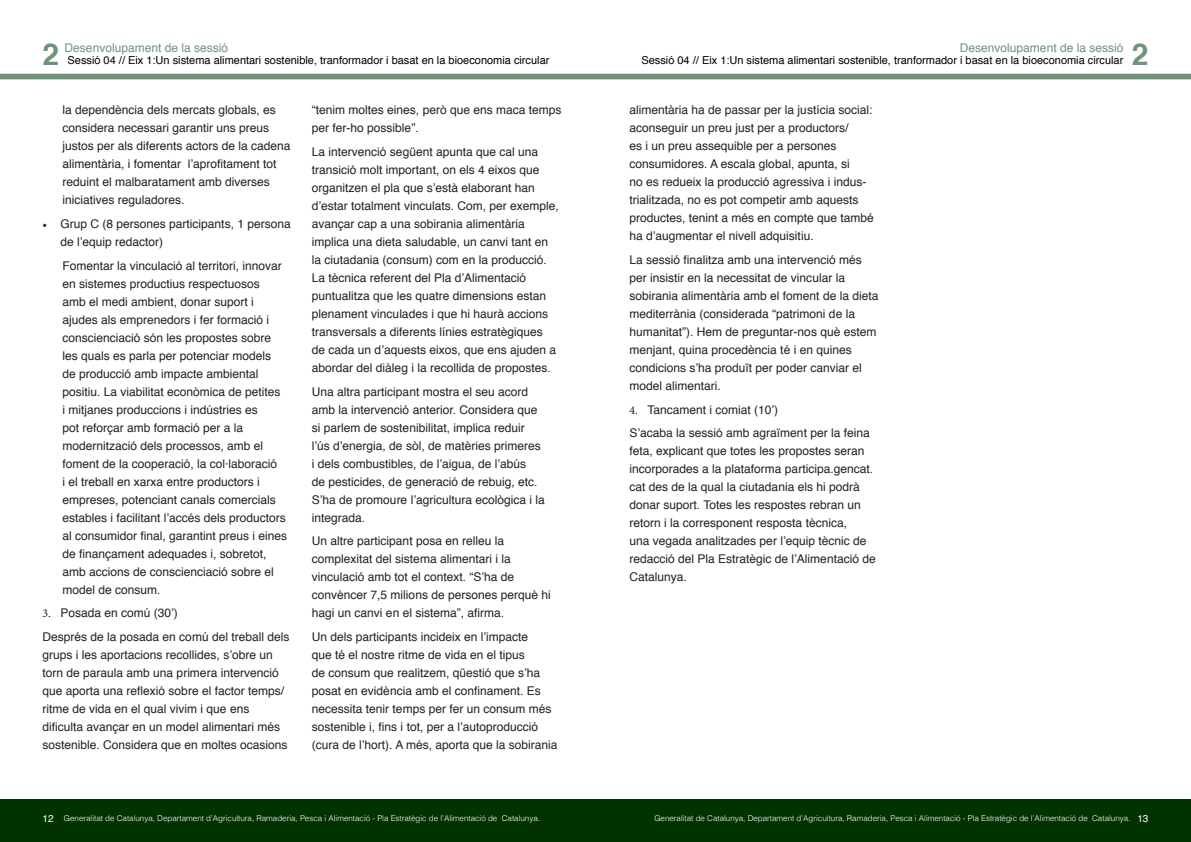
<style>
.page{position:relative;width:1191px;height:842px;background:#fff}
.page>*{position:absolute;margin:0;border:0;box-sizing:border-box;transform-origin:0 0}
.t1{font:700 30px "Helvetica";color:#6f9377}
.t2{font:12px/18px "Helvetica";color:#231f20}
.t3{font:12px "Helvetica";color:#6f9377}
.t4{font:11px "Helvetica";color:#000}
.t5{font:10px "Helvetica";color:#fff}
.t6{font:300 8px "Helvetica";color:#fff}
.s1{font-family:"Minion Pro"}
</style>
<div class="page">
<div style="left:0;top:799px;width:1191px;height:43px;background:#030"></div>
<div style="left:0;top:74px;width:1191px;height:5px;background:#6f9377"></div>
<h1 class="t1" style="left:43px;top:30px;width:18px">2</h1>
<p class="t3" style="left:960px;top:38px;width:165px">Desenvolupament de la sessió</p>
<p class="t3" style="left:65px;top:38px;width:165px">Desenvolupament de la sessió</p>
<p class="t4" style="left:68px;top:52px;width:483px">Sessió 04 // Eix 1:Un sistema alimentari sostenible, tranformador i basat en la bioeconomia circular</p>
<p class="t4" style="left:641px;top:52px;width:483px">Sessió 04 // Eix 1:Un sistema alimentari sostenible, tranformador i basat en la bioeconomia circular</p>
<h1 class="t1" style="left:1131px;top:30px;width:18px">2</h1>
<p class="t2" style="left:62px;top:101px;width:230px">la dependència dels mercats globals, es considera necessari garantir uns preus justos per als diferents actors de la cadena alimentària, i fomentar l’aprofitament tot reduint el malbaratament amb diverses iniciatives reguladores.</p>
<p class="t2" style="left:61px;top:215px;width:232px;text-indent:-18px"><span class="s1">•</span> Grup C (8 persones participants, 1 persona de l’equip redactor)</p>
<p class="t2" style="left:62px;top:257px;width:226px">Fomentar la vinculació al territori, innovar en sistemes productius respectuosos<br>amb el medi ambient, donar suport i ajudes als emprenedors i fer formació i conscienciació són les propostes sobre les quals es parla per potenciar models de producció amb impacte ambiental positiu. La viabilitat econòmica de petites<br>i mitjanes produccions i indústries es<br>pot reforçar amb formació per a la modernització dels processos, amb el foment de la cooperació, la col·laboració<br>i el treball en xarxa entre productors i empreses, potenciant canals comercials estables i facilitant l’accés dels productors al consumidor final, garantint preus i eines de finançament adequades i, sobretot, amb accions de conscienciació sobre el model de consum.</p>
<p class="t2" style="left:43px;top:604px;width:137px"><span class="s1">3.</span> Posada en comú (30’)</p>
<p class="t2" style="left:43px;top:628px;width:248px">Després de la posada en comú del treball dels grups i les aportacions recollides, s’obre un torn de paraula amb una primera intervenció que aporta una reflexió sobre el factor temps/ ritme de vida en el qual vivim i que ens dificulta avançar en un model alimentari més sostenible. Considera que en moltes ocasions</p>
<p class="t2" style="left:312px;top:101px;width:251px">“tenim moltes eines, però que ens maca temps per fer-ho possible”.</p>
<p class="t2" style="left:312px;top:143px;width:248px">La intervenció següent apunta que cal una transició molt important, on els 4 eixos que organitzen el pla que s’està elaborant han d’estar totalment vinculats. Com, per exemple, avançar cap a una sobirania alimentària implica una dieta saludable, un canvi tant en la ciutadania (consum) com en la producció.<br>La tècnica referent del Pla d’Alimentació puntualitza que les quatre dimensions estan plenament vinculades i que hi haurà accions transversals a diferents línies estratègiques de cada un d’aquests eixos, que ens ajuden a abordar del diàleg i la recollida de propostes.</p>
<p class="t2" style="left:312px;top:383px;width:234px">Una altra participant mostra el seu acord amb la intervenció anterior. Considera que si parlem de sostenibilitat, implica reduir l’ús d’energia, de sòl, de matèries primeres i dels combustibles, de l’aigua, de l’abús<br>de pesticides, de generació de rebuig, etc.<br>S’ha de promoure l’agricultura ecològica i la integrada.</p>
<p class="t2" style="left:312px;top:532px;width:240px">Un altre participant posa en relleu la complexitat del sistema alimentari i la vinculació amb tot el context. “S’ha de convèncer 7,5 milions de persones perquè hi hagi un canvi en el sistema”, afirma.</p>
<p class="t2" style="left:312px;top:628px;width:247px">Un dels participants incideix en l’impacte<br>que té el nostre ritme de vida en el tipus<br>de consum que realitzem, qüestió que s’ha posat en evidència amb el confinament. Es necessita tenir temps per fer un consum més sostenible i, fins i tot, per a l’autoproducció (cura de l’hort). A més, aporta que la sobirania</p>
<p class="t2" style="left:629px;top:101px;width:246px">alimentària ha de passar per la justícia social: aconseguir un preu just per a productors/<br>es i un preu assequible per a persones consumidores. A escala global, apunta, si<br>no es redueix la producció agressiva i indus&shy;trialitzada, no es pot competir amb aquests productes, tenint a més en compte que també ha d’augmentar el nivell adquisitiu.</p>
<p class="t2" style="left:629px;top:251px;width:250px">La sessió finalitza amb una intervenció més per insistir en la necessitat de vincular la sobirania alimentària amb el foment de la dieta mediterrània (considerada “patrimoni de la humanitat”). Hem de preguntar-nos què estem menjant, quina procedència té i en quines condicions s’ha produït per poder canviar el model alimentari.</p>
<p class="t2" style="left:629px;top:401px;width:150px"><span class="s1">4.</span> Tancament i comiat (10’)</p>
<p class="t2" style="left:629px;top:424px;width:248px">S’acaba la sessió amb agraïment per la feina feta, explicant que totes les propostes seran incorporades a la plataforma participa.gencat. cat des de la qual la ciutadania els hi podrà donar suport. Totes les respostes rebran un retorn i la corresponent resposta tècnica,<br>una vegada analitzades per l’equip tècnic de redacció del Pla Estratègic de l’Alimentació de Catalunya.</p>
<p class="t5" style="left:43px;top:811px;width:13px">12</p>
<p class="t5" style="left:1137px;top:811px;width:13px">13</p>
<p class="t6" style="left:64px;top:812px;width:477px">Generalitat de Catalunya, Departament d’Agricultura, Ramaderia, Pesca i Alimentació - Pla Estratègic de l’Alimentació de Catalunya.</p>
<p class="t6" style="left:654px;top:812px;width:477px">Generalitat de Catalunya, Departament d’Agricultura, Ramaderia, Pesca i Alimentació - Pla Estratègic de l’Alimentació de Catalunya.</p>
</div>
